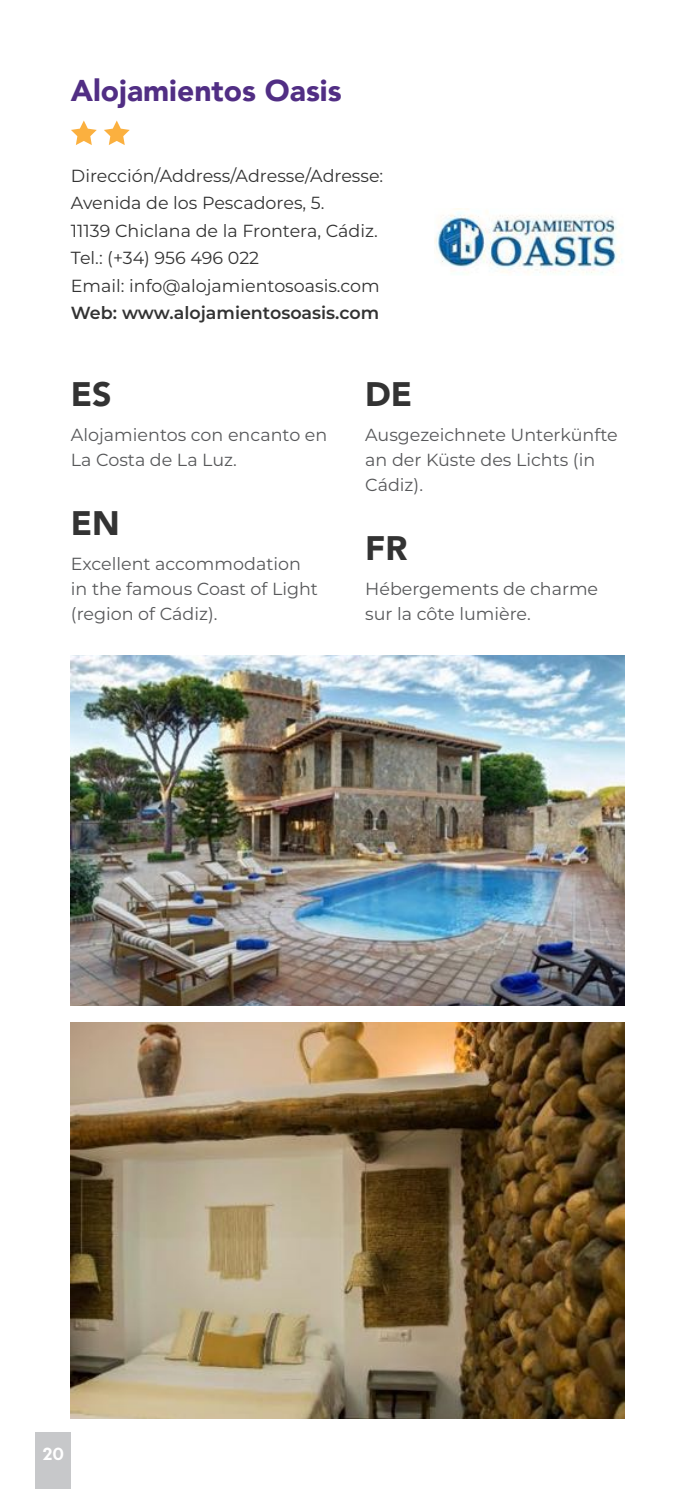
<style>
.page{position:relative;width:695px;height:1489px;background:#fff}
.page>*{position:absolute;margin:0;border:0;box-sizing:border-box;transform-origin:0 0}
.t1{font:900 34px "Avenir";color:#333}
.t2{font:900 30px "Avenir";color:#512e84}
.t3{font:17.5px/25px "Montserrat";color:#57585a}
.t4{font:17.5px/27.5px "Montserrat";color:#333}
.t5{font:600 17.5px "Montserrat";color:#333}
.t6{font:800 17.5px "Animal Planet Sans";color:#fff}
</style>
<div class="page">
<div style="left:35px;top:1431px;width:36px;height:57px;background:#c7c8ca"></div>
<svg style="left:71px;top:120px;width:26px;height:25px"></svg>
<svg style="left:104px;top:120px;width:26px;height:25px"></svg>
<img style="left:71px;top:1022px;width:553px;height:395px">
<img style="left:71px;top:655px;width:553px;height:350px">
<img style="left:434px;top:208px;width:189px;height:66px">
<h2 class="t2" style="left:71px;top:65px;width:272px">Alojamientos Oasis</h2>
<p class="t4" style="left:71px;top:161px;width:314px">Dirección/Address/Adresse/Adresse:<br>Avenida de los Pescadores, 5.<br>11139 Chiclana de la Frontera, Cádiz.<br>Tel.: (+34) 956 496 022<br>Email: info@alojamientosoasis.com</p>
<p class="t5" style="left:71px;top:300px;width:310px">Web: www.alojamientosoasis.com</p>
<h1 class="t1" style="left:71px;top:365px;width:42px">ES</h1>
<p class="t3" style="left:71px;top:421px;width:258px">Alojamientos con encanto en<br>La Costa de La Luz.</p>
<h1 class="t1" style="left:71px;top:494px;width:51px">EN</h1>
<p class="t3" style="left:71px;top:550px;width:248px">Excellent accommodation in the famous Coast of Light (region of Cádiz).</p>
<h1 class="t1" style="left:365px;top:365px;width:49px">DE</h1>
<p class="t3" style="left:365px;top:421px;width:254px">Ausgezeichnete Unterkünfte an der Küste des Lichts (in<br>Cádiz).</p>
<h1 class="t1" style="left:365px;top:519px;width:44px">FR</h1>
<p class="t3" style="left:365px;top:575px;width:234px">Hébergements de charme sur la côte lumière.</p>
<p class="t6" style="left:42px;top:1442px;width:23px">20</p>
</div>
